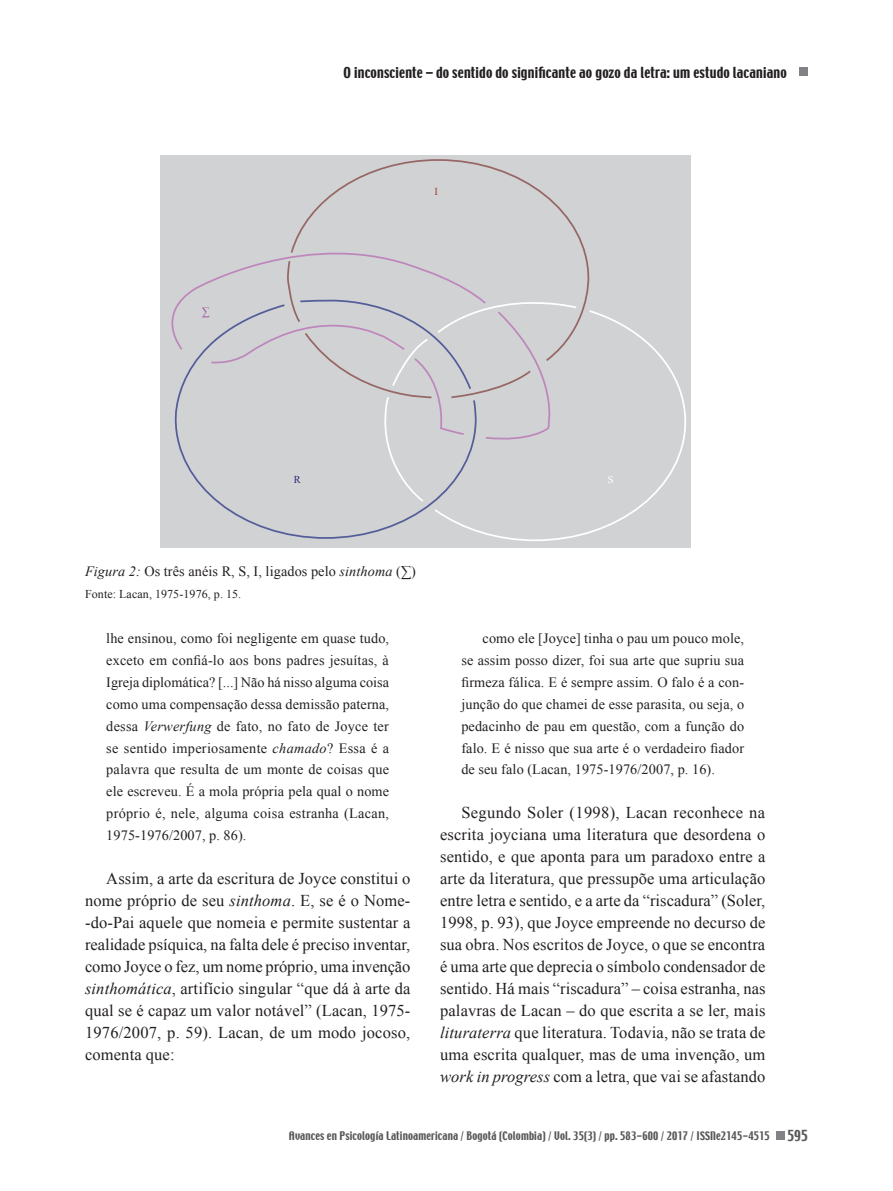
<style>
.page{position:relative;width:893px;height:1191px;background:#fff}
.page>*{position:absolute;margin:0;border:0;box-sizing:border-box;transform-origin:0 0}
.t1{font:16.5px/22px "Times New Roman";letter-spacing:.01em;color:#231f20;text-align:justify}
.t2{font:14.25px/21.9px "Times New Roman";letter-spacing:.01em;color:#231f20;text-align:justify}
.t3{font:13.5px "Techno";letter-spacing:.015em;color:#231f20}
.t4{font:13.5px "Techno";color:#57585a}
.t5{font:12px "Times New Roman";letter-spacing:.01em;color:#231f20}
.t6{font:10.5px "Techno";letter-spacing:.015em;color:#57585a}
.t7{font:10.5px "Times New Roman";color:#2d2c7e}
.t8{font:10.5px "Times New Roman";color:#fff}
.t9{font:10.5px "Times New Roman";color:#a83d3e}
.t10{font:10.5px "Times New Roman";color:#a0489b}
.s1{font-style:italic}
</style>
<div class="page">
<div style="left:799px;top:68px;width:9px;height:8px;background:#808285"></div>
<div style="left:776px;top:1131px;width:9px;height:9px;background:#808285"></div>
<div style="left:160px;top:155px;width:531px;height:392px;background:#d1d2d4"></div>
<svg style="left:218px;top:503px;width:215px;height:36px"></svg>
<svg style="left:435px;top:310px;width:251px;height:231px"></svg>
<svg style="left:303px;top:159px;width:287px;height:204px"></svg>
<svg style="left:171px;top:225px;width:407px;height:278px"></svg>
<p class="t3" style="left:344px;top:63px;width:445px">O inconsciente – do sentido do significante ao gozo da letra: um estudo lacaniano</p>
<p class="t10" style="left:202px;top:304px;width:9px">∑</p>
<p class="t9" style="left:435px;top:185px;width:5px">I</p>
<p class="t7" style="left:294px;top:472px;width:9px">R</p>
<p class="t8" style="left:608px;top:472px;width:7px">S</p>
<p class="t2" style="left:85px;top:560px;width:332px"><span class="s1">Figura 2:</span> Os três anéis R, S, I, ligados pelo <span class="s1">sinthoma</span> (∑)</p>
<p class="t5" style="left:85px;top:586px;width:158px">Fonte: Lacan, 1975-1976, p. 15.</p>
<p class="t2" style="left:106px;top:626px;width:284px">lhe ensinou, como foi negligente em quase tudo, exceto em confiá-lo aos bons padres jesuítas, à Igreja diplomática? [...] Não há nisso alguma coisa como uma compensação dessa demissão paterna, dessa <span class="s1">Verwerfung</span> de fato, no fato de Joyce ter se sentido imperiosamente <span class="s1">chamado</span>? Essa é a palavra que resulta de um monte de coisas que ele escreveu. É a mola própria pela qual o nome próprio é, nele, alguma coisa estranha (Lacan, 1975-1976/2007, p. 86).</p>
<p class="t1" style="left:85px;top:867px;width:327px;text-indent:21px">Assim, a arte da escritura de Joyce constitui o nome próprio de seu <span class="s1">sinthoma</span>. E, se é o Nome--do-Pai aquele que nomeia e permite sustentar a realidade psíquica, na falta dele é preciso inventar, como Joyce o fez, um nome próprio, uma invenção <span class="s1">sinthomática</span>, artifício singular “que dá à arte da qual se é capaz um valor notável” (Lacan, 1975- 1976/2007, p. 59). Lacan, de um modo jocoso, comenta que:</p>
<p class="t2" style="left:461px;top:626px;width:284px;text-indent:21px">como ele [Joyce] tinha o pau um pouco mole, se assim posso dizer, foi sua arte que supriu sua firmeza fálica. E é sempre assim. O falo é a con&shy;junção do que chamei de esse parasita, ou seja, o pedacinho de pau em questão, com a função do falo. E é nisso que sua arte é o verdadeiro fiador de seu falo (Lacan, 1975-1976/2007, p. 16).</p>
<p class="t1" style="left:440px;top:801px;width:327px;text-indent:21px">Segundo Soler (1998), Lacan reconhece na escrita joyciana uma literatura que desordena o sentido, e que aponta para um paradoxo entre a arte da literatura, que pressupõe uma articulação entre letra e sentido, e a arte da “riscadura” (Soler, 1998, p. 93), que Joyce empreende no decurso de sua obra. Nos escritos de Joyce, o que se encontra é uma arte que deprecia o símbolo condensador de sentido. Há mais “riscadura” – coisa estranha, nas palavras de Lacan – do que escrita a se ler, mais <span class="s1">lituraterra</span> que literatura. Todavia, não se trata de uma escrita qualquer, mas de uma invenção, um <span class="s1">work in progress</span> com a letra, que vai se afastando</p>
<p class="t6" style="left:289px;top:1128px;width:482px">Avances en Psicología Latinoamericana / Bogotá (Colombia) / Vol. 35(3) / pp. 583-600 / 2017 / ISSNe2145-4515</p>
<p class="t4" style="left:787px;top:1126px;width:22px">595</p>
</div>
